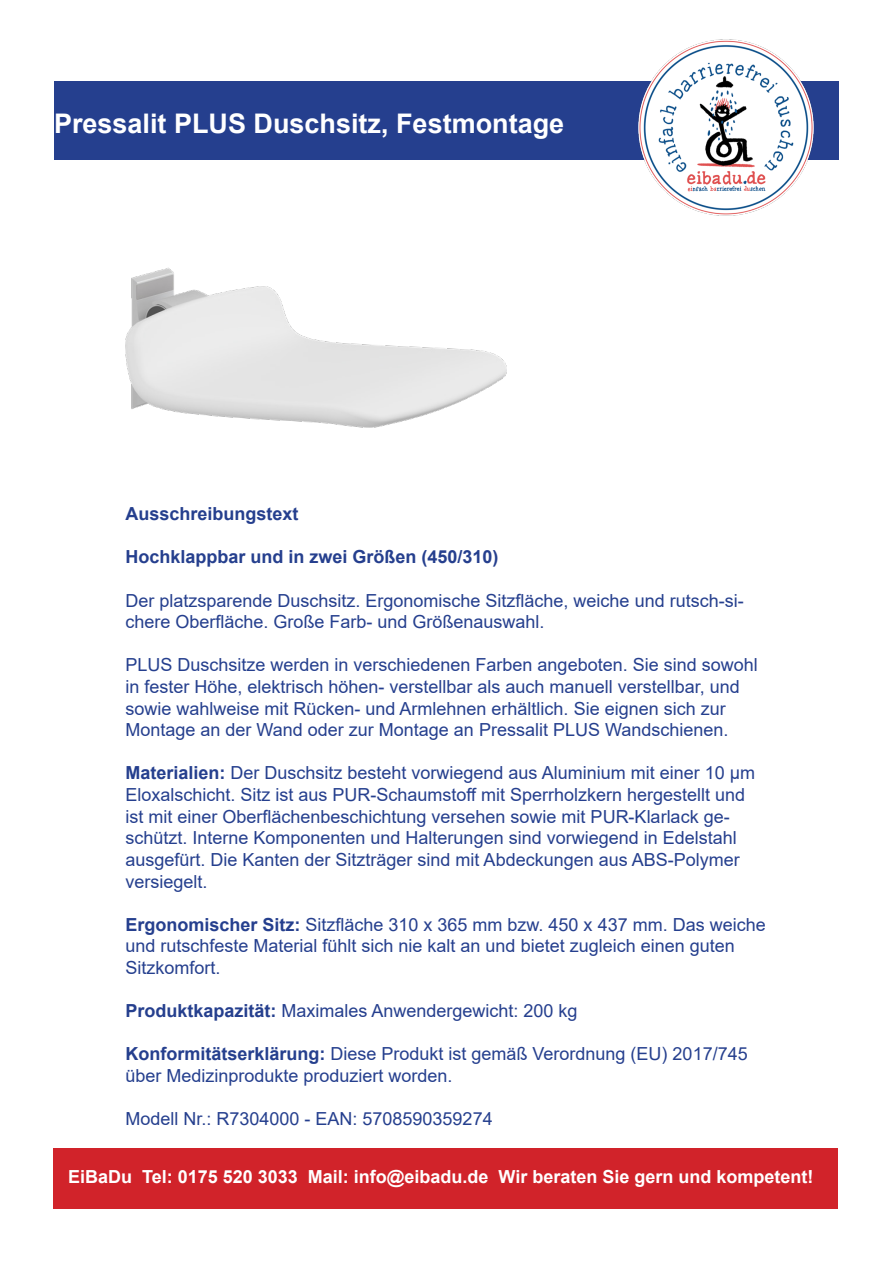
<style>
.page{position:relative;width:893px;height:1263px;background:#fff}
.page>*{position:absolute;margin:0;border:0;box-sizing:border-box;transform-origin:0 0}
.t1{font:700 27px "Arial";color:#fff}
.t2{font:18px/21.6px "Arial";color:#253f8e}
.t3{font:700 18px "Arial";color:#fff}
.t4{font:700 18px "Arial";color:#253f8e}
.s1{font-weight:700}
</style>
<div class="page">
<div style="left:54px;top:81px;width:784px;height:78px;background:#253f8e"></div>
<div style="left:53px;top:1148px;width:785px;height:61px;background:#d1232a"></div>
<img style="left:629px;top:39px;width:194px;height:177px">
<img style="left:125px;top:267px;width:381px;height:161px">
<p class="t1" style="left:54px;top:104px;width:512px">Pressalit PLUS Duschsitz, Festmontage</p>
<p class="t4" style="left:125px;top:501px;width:175px">Ausschreibungstext</p>
<p class="t4" style="left:125px;top:544px;width:375px">Hochklappbar und in zwei Größen (450/310)</p>
<p class="t2" style="left:125px;top:589px;width:620px">Der platzsparende Duschsitz. Ergonomische Sitzfläche, weiche und rutsch-si&shy;chere Oberfläche. Große Farb- und Größenauswahl.</p>
<p class="t2" style="left:125px;top:654px;width:634px">PLUS Duschsitze werden in verschiedenen Farben angeboten. Sie sind sowohl in fester Höhe, elektrisch höhen- verstellbar als auch manuell verstellbar, und sowie wahlweise mit Rücken- und Armlehnen erhältlich. Sie eignen sich zur Montage an der Wand oder zur Montage an Pressalit PLUS Wandschienen.</p>
<p class="t2" style="left:125px;top:762px;width:631px"><span class="s1">Materialien:</span> Der Duschsitz besteht vorwiegend aus Aluminium mit einer 10 µm Eloxalschicht. Sitz ist aus PUR-Schaumstoff mit Sperrholzkern hergestellt und ist mit einer Oberflächenbeschichtung versehen sowie mit PUR-Klarlack ge&shy;schützt. Interne Komponenten und Halterungen sind vorwiegend in Edelstahl ausgefürt. Die Kanten der Sitzträger sind mit Abdeckungen aus ABS-Polymer versiegelt.</p>
<p class="t2" style="left:125px;top:913px;width:642px"><span class="s1">Ergonomischer Sitz:</span> Sitzfläche 310 x 365 mm bzw. 450 x 437 mm. Das weiche und rutschfeste Material fühlt sich nie kalt an und bietet zugleich einen guten<br>Sitzkomfort.</p>
<p class="t2" style="left:125px;top:1000px;width:454px"><span class="s1">Produktkapazität:</span> Maximales Anwendergewicht: 200 kg</p>
<p class="t2" style="left:125px;top:1043px;width:624px"><span class="s1">Konformitätserklärung:</span> Diese Produkt ist gemäß Verordnung (EU) 2017/745 über Medizinprodukte produziert worden.</p>
<p class="t2" style="left:125px;top:1108px;width:369px">Modell Nr.: R7304000 - EAN: 5708590359274</p>
<p class="t3" style="left:68px;top:1164px;width:747px">EiBaDu Tel: 0175 520 3033 Mail: info@eibadu.de Wir beraten Sie gern und kompetent!</p>
</div>
